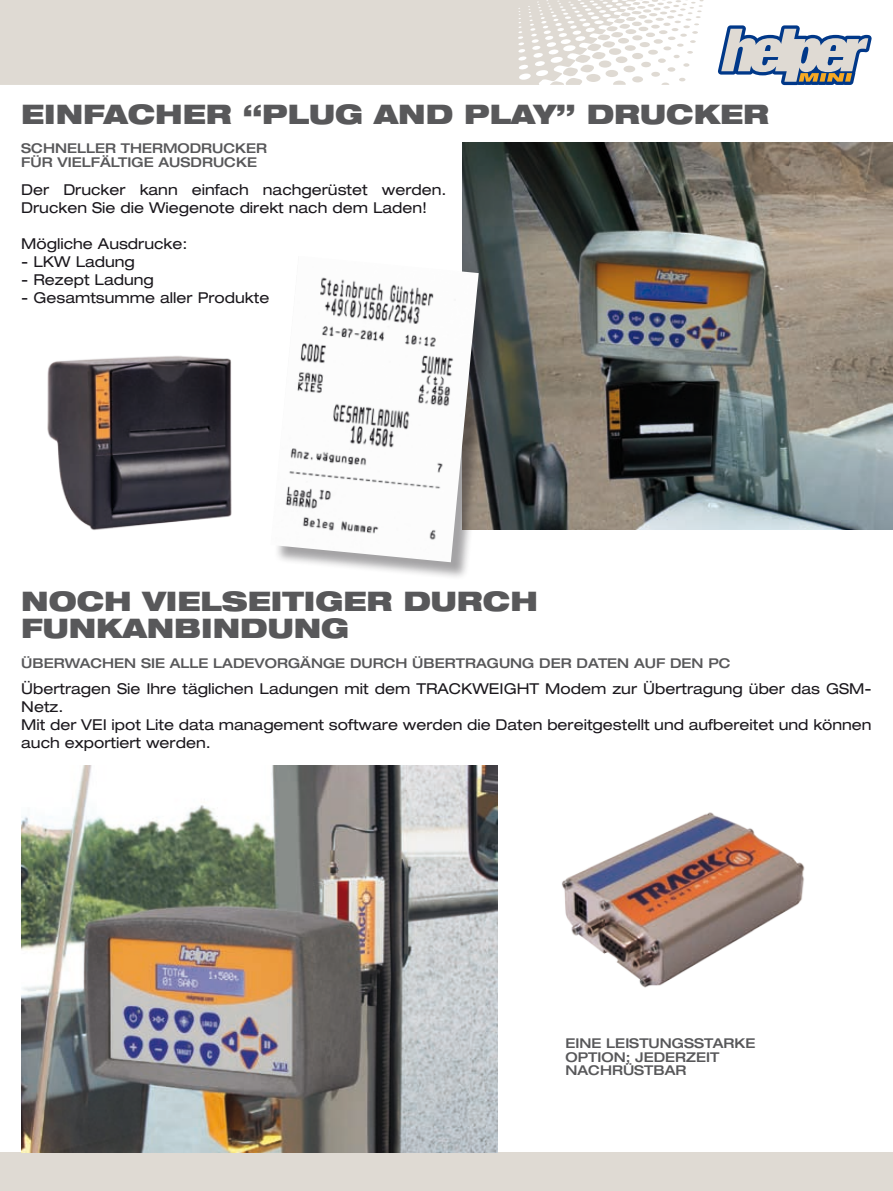
<style>
.page{position:relative;width:893px;height:1191px;background:#fff}
.page>*{position:absolute;margin:0;border:0;box-sizing:border-box;transform-origin:0 0}
.t1{font:900 expanded 27px/27px "Helvetica Neue";color:#58585a}
.t2{font:expanded 15px/18px "Helvetica Neue";color:#1a171c}
.t3{font:500 expanded 13.5px/13.5px "Helvetica Neue";color:#58585a}
</style>
<div class="page">
<div style="left:0;top:1152px;width:893px;height:39px;background:#dfdad3"></div>
<div style="left:0;top:0;width:550px;height:85px;background:#dfdad3"></div>
<svg style="left:550px;top:0;width:154px;height:85px"></svg>
<svg style="left:718px;top:25px;width:154px;height:60px"></svg>
<img style="left:47px;top:356px;width:185px;height:174px">
<img style="left:462px;top:142px;width:431px;height:387px">
<div style="left:273px;top:258px;width:231px;height:339px;background:#1a171c;opacity:.4"></div>
<img style="left:273px;top:256px;width:206px;height:306px">
<img style="left:21px;top:765px;width:476px;height:387px">
<img style="left:562px;top:812px;width:243px;height:176px">
<h1 class="t1" style="left:21px;top:100px;width:749px">EINFACHER “PLUG AND PLAY” DRUCKER</h1>
<p class="t3" style="left:21px;top:141px;width:248px">SCHNELLER THERMODRUCKER<br>FÜR VIELFÄLTIGE AUSDRUCKE</p>
<p class="t2" style="left:21px;top:180px;width:427px">Der Drucker kann einfach nachgerüstet werden.<br>Drucken Sie die Wiegenote direkt nach dem Laden!</p>
<p class="t2" style="left:21px;top:234px;width:168px">Mögliche Ausdrucke:</p>
<p class="t2" style="left:21px;top:252px;width:115px">- LKW Ladung</p>
<p class="t2" style="left:21px;top:270px;width:134px">- Rezept Ladung</p>
<p class="t2" style="left:21px;top:288px;width:250px">- Gesamtsumme aller Produkte</p>
<h1 class="t1" style="left:21px;top:587px;width:518px">NOCH VIELSEITIGER DURCH<br>FUNKANBINDUNG</h1>
<p class="t3" style="left:21px;top:656px;width:71px">ÜBERWACHEN</p>
<p class="t3" style="left:141px;top:656px;width:9px">SIE</p>
<p class="t3" style="left:170px;top:656px;width:11px">ALLE</p>
<p class="t3" style="left:213px;top:656px;width:22px">LADEVORGÄNGE</p>
<p class="t3" style="left:350px;top:656px;width:13px">DURCH</p>
<p class="t3" style="left:412px;top:656px;width:35px">ÜBERTRAGUNG</p>
<p class="t3" style="left:539px;top:656px;width:12px">DER</p>
<p class="t3" style="left:577px;top:656px;width:23px">DATEN</p>
<p class="t3" style="left:634px;top:656px;width:12px">AUF</p>
<p class="t3" style="left:670px;top:656px;width:12px">DEN</p>
<p class="t3" style="left:708px;top:656px;width:24px">PC</p>
<p class="t2" style="left:21px;top:679px;width:852px">Übertragen Sie Ihre täglichen Ladungen mit dem TRACKWEIGHT Modem zur Übertragung über das GSM-Netz.<br>Mit der VEI ipot Lite data management software werden die Daten bereitgestellt und aufbereitet und können auch exportiert werden.</p>
<p class="t3" style="left:566px;top:1036px;width:192px">EINE LEISTUNGSSTARKE<br>OPTION; JEDERZEIT<br>NACHRÜSTBAR</p>
</div>
